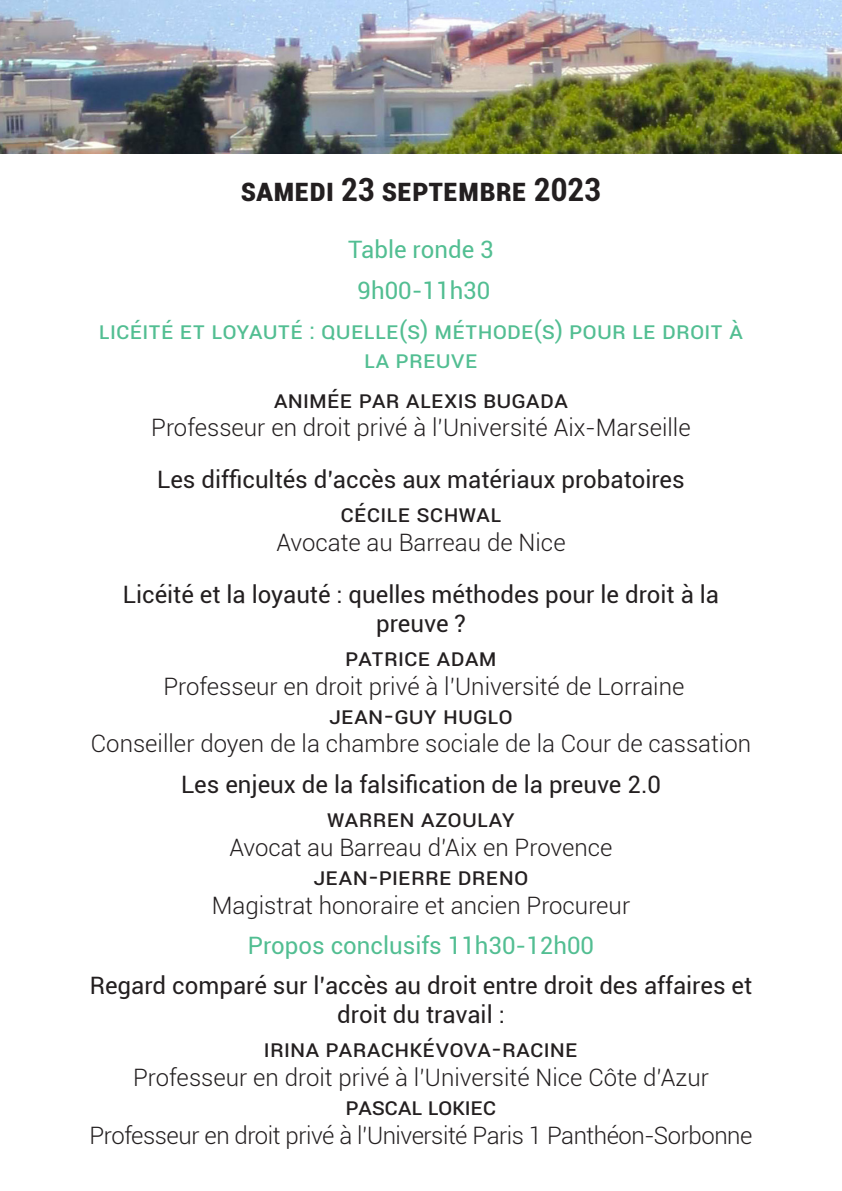
<style>
.page{position:relative;width:842px;height:1191px;background:#fff}
.page>*{position:absolute;margin:0;border:0;box-sizing:border-box;transform-origin:0 0}
.t1{font:700 condensed 32px "Roboto";color:#231f20}
.t2{font:24px/28.8px "Roboto";color:#231f20;text-align:center}
.t3{font:300 24px/28.8px "Roboto";color:#231f20}
.t4{font:24px/28.8px "Roboto";color:#52be92;text-align:center}
.t5{font:300 24px "Roboto";letter-spacing:-.02em;color:#231f20}
.s1{font-weight:400}
</style>
<div class="page">
<img style="left:0;top:0;width:842px;height:153px">
<p class="t1" style="left:241px;top:167px;width:362px">Samedi 23 septembre 2023</p>
<p class="t4" style="left:348px;top:234px;width:147px">Table ronde 3</p>
<p class="t4" style="left:358px;top:275px;width:134px">9h00-11h30</p>
<p class="t4" style="left:99px;top:315px;width:646px">Licéité et loyauté : quelle(s) méthode(s) pour le droit à la preuve</p>
<p class="t3" style="left:151px;top:384px;width:541px;text-indent:122px"><span class="s1">Animée par Alexis BUGADA<br></span>Professeur en droit privé à l’Université Aix-Marseille</p>
<p class="t2" style="left:157px;top:464px;width:529px">Les difficultés d’accès aux matériaux probatoires</p>
<p class="t2" style="left:340px;top:498px;width:163px">Cécile Schwal</p>
<p class="t3" style="left:276px;top:527px;width:291px">Avocate au Barreau de Nice</p>
<p class="t2" style="left:123px;top:579px;width:598px">Licéité et la loyauté : quelles méthodes pour le droit à la preuve ?</p>
<p class="t2" style="left:345px;top:642px;width:153px">Patrice Adam</p>
<p class="t3" style="left:163px;top:671px;width:523px">Professeur en droit privé à l’Université de Lorraine</p>
<p class="t2" style="left:329px;top:700px;width:185px">Jean-Guy Huglo</p>
<p class="t3" style="left:91px;top:728px;width:662px">Conseiller doyen de la chambre sociale de la Cour de cassation</p>
<p class="t2" style="left:181px;top:769px;width:481px">Les enjeux de la falsification de la preuve 2.0</p>
<p class="t2" style="left:327px;top:803px;width:190px">Warren Azoulay</p>
<p class="t3" style="left:229px;top:832px;width:385px">Avocat au Barreau d’Aix en Provence</p>
<p class="t2" style="left:313px;top:861px;width:217px">jean-pierre dreno</p>
<p class="t3" style="left:212px;top:889px;width:420px">Magistrat honoraire et ancien Procureur</p>
<p class="t4" style="left:248px;top:930px;width:348px">Propos conclusifs 11h30-12h00</p>
<p class="t2" style="left:90px;top:970px;width:664px">Regard comparé sur l’accès au droit entre droit des affaires et droit du travail :</p>
<p class="t2" style="left:264px;top:1033px;width:316px">I rina ParachKévova-Racine</p>
<p class="t3" style="left:133px;top:1062px;width:577px">Professeur en droit privé à l’Université Nice Côte d’Azur</p>
<p class="t2" style="left:346px;top:1091px;width:152px">Pascal Lokiec</p>
<p class="t5" style="left:90px;top:1118px;width:664px">Professeur en droit privé à l’Université Paris 1 Panthéon-Sorbonne</p>
</div>
